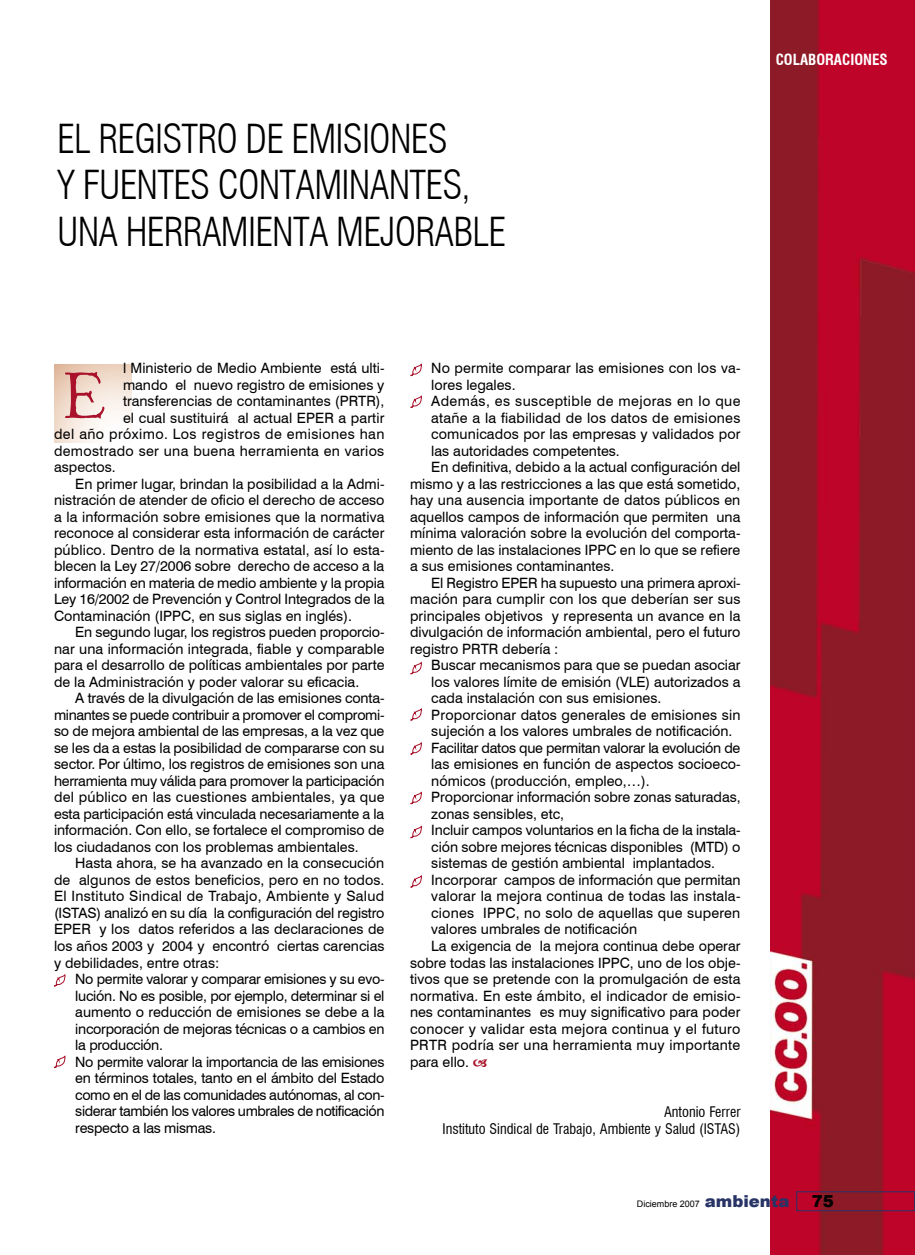
<style>
.page{position:relative;width:915px;height:1255px;background:#fff}
.page>*{position:absolute;margin:0;border:0;box-sizing:border-box;transform-origin:0 0}
.t1{font:63px "St Nicholas";color:#a9122a}
.titular_reportaje{font:300 condensed 39px "Swiss 721 BT";letter-spacing:-.02em;color:#000}
.t2{font:900 16.5px "Arial";color:#000}
.t3{font:700 condensed 15px "Swiss 721 BT";color:#fff}
.Texto_general{font:14.25px/16.5px "Swiss 721 BT";color:#000;text-align:justify}
.Firma{font:condensed 14.25px "Swiss 721 BT";color:#000}
.Texto_general-2{font:14.25px "Swiss 721 BT";letter-spacing:.025em;color:#000}
.Texto_general-3{font:14.25px "Swiss 721 BT";letter-spacing:.02em;color:#000}
.t4{font:9px "Arial";color:#000}
.s1{font-weight:900;font-size:16.5px;color:#283366}
</style>
<div class="page">
<img style="left:770px;top:0;width:144px;height:1254px">
<svg style="left:54px;top:364px;width:77px;height:78px"></svg>
<div style="left:796px;top:1191px;width:118px;height:19px;border:1px solid #283366"></div>
<svg style="left:54px;top:974px;width:11px;height:12px"></svg>
<svg style="left:53px;top:1055px;width:12px;height:13px"></svg>
<svg style="left:410px;top:363px;width:12px;height:13px"></svg>
<svg style="left:410px;top:395px;width:12px;height:13px"></svg>
<svg style="left:410px;top:661px;width:12px;height:13px"></svg>
<svg style="left:410px;top:708px;width:12px;height:12px"></svg>
<svg style="left:410px;top:742px;width:12px;height:12px"></svg>
<svg style="left:410px;top:825px;width:12px;height:13px"></svg>
<svg style="left:410px;top:875px;width:12px;height:12px"></svg>
<svg style="left:410px;top:791px;width:12px;height:13px"></svg>
<p class="titular_reportaje" style="left:57px;top:115px;width:392px">EL REGISTRO DE EMISIONES</p>
<p class="titular_reportaje" style="left:57px;top:162px;width:414px">Y FUENTES CONTAMINANTES,</p>
<p class="titular_reportaje" style="left:57px;top:208px;width:450px">UNA HERRAMIENTA MEJORABLE</p>
<p class="t3" style="left:775px;top:51px;width:114px">COLABORACIONES</p>
<p class="Texto_general" style="left:123px;top:360px;width:263px">l Ministerio de Medio Ambiente está ulti-</p>
<p class="Texto_general" style="left:123px;top:376px;width:263px">mando el nuevo registro de emisiones y</p>
<p class="Texto_general" style="left:123px;top:393px;width:263px">transferencias de contaminantes (PRTR),</p>
<p class="Texto_general" style="left:123px;top:409px;width:263px">el cual sustituirá al actual EPER a partir</p>
<p class="Texto_general-2" style="left:54px;top:425px;width:332px">del año próximo. Los registros de emisiones han</p>
<p class="Texto_general-3" style="left:54px;top:442px;width:332px">demostrado ser una buena herramienta en varios</p>
<p class="Texto_general" style="left:54px;top:459px;width:63px">aspectos.</p>
<p class="Texto_general" style="left:54px;top:475px;width:332px;text-indent:21px">En primer lugar, brindan la posibilidad a la Admi&shy;nistración de atender de oficio el derecho de acceso a la información sobre emisiones que la normativa reconoce al considerar esta información de carácter público. Dentro de la normativa estatal, así lo esta&shy;blecen la Ley 27/2006 sobre derecho de acceso a la información en materia de medio ambiente y la propia Ley 16/2002 de Prevención y Control Integrados de la Contaminación (IPPC, en sus siglas en inglés).</p>
<p class="Texto_general" style="left:54px;top:624px;width:332px;text-indent:21px">En segundo lugar, los registros pueden proporcio&shy;nar una información integrada, fiable y comparable para el desarrollo de políticas ambientales por parte de la Administración y poder valorar su eficacia.</p>
<p class="Texto_general" style="left:54px;top:690px;width:332px;text-indent:21px">A través de la divulgación de las emisiones conta&shy;minantes se puede contribuir a promover el compromi&shy;so de mejora ambiental de las empresas, a la vez que se les da a estas la posibilidad de compararse con su sector. Por último, los registros de emisiones son una herramienta muy válida para promover la participación del público en las cuestiones ambientales, ya que esta participación está vinculada necesariamente a la información. Con ello, se fortalece el compromiso de los ciudadanos con los problemas ambientales.</p>
<p class="Texto_general" style="left:54px;top:855px;width:332px;text-indent:21px">Hasta ahora, se ha avanzado en la consecución de algunos de estos beneficios, pero en no todos.<br>El Instituto Sindical de Trabajo, Ambiente y Salud (ISTAS) analizó en su día la configuración del registro EPER y los datos referidos a las declaraciones de los años 2003 y 2004 y encontró ciertas carencias y debilidades, entre otras:</p>
<p class="Texto_general" style="left:75px;top:970px;width:310px">No permite valorar y comparar emisiones y su evo&shy;lución. No es posible, por ejemplo, determinar si el aumento o reducción de emisiones se debe a la incorporación de mejoras técnicas o a cambios en la producción.</p>
<p class="Texto_general" style="left:75px;top:1053px;width:310px">No permite valorar la importancia de las emisiones en términos totales, tanto en el ámbito del Estado como en el de las comunidades autónomas, al con&shy;siderar también los valores umbrales de notificación respecto a las mismas.</p>
<p class="t1" style="left:64px;top:367px;width:43px">E</p>
<p class="Texto_general" style="left:431px;top:360px;width:310px">No permite comparar las emisiones con los va&shy;lores legales.</p>
<p class="Texto_general" style="left:431px;top:393px;width:310px">Además, es susceptible de mejoras en lo que atañe a la fiabilidad de los datos de emisiones comunicados por las empresas y validados por las autoridades competentes.</p>
<p class="Texto_general" style="left:410px;top:459px;width:332px;text-indent:21px">En definitiva, debido a la actual configuración del mismo y a las restricciones a las que está sometido, hay una ausencia importante de datos públicos en aquellos campos de información que permiten una mínima valoración sobre la evolución del comporta&shy;miento de las instalaciones IPPC en lo que se refiere a sus emisiones contaminantes.</p>
<p class="Texto_general" style="left:410px;top:574px;width:332px;text-indent:21px">El Registro EPER ha supuesto una primera aproxi&shy;mación para cumplir con los que deberían ser sus principales objetivos y representa un avance en la divulgación de información ambiental, pero el futuro registro PRTR debería :</p>
<p class="Texto_general" style="left:431px;top:657px;width:310px">Buscar mecanismos para que se puedan asociar los valores límite de emisión (VLE) autorizados a cada instalación con sus emisiones.</p>
<p class="Texto_general" style="left:431px;top:706px;width:310px">Proporcionar datos generales de emisiones sin sujeción a los valores umbrales de notificación.</p>
<p class="Texto_general" style="left:431px;top:739px;width:310px">Facilitar datos que permitan valorar la evolución de las emisiones en función de aspectos socioeco&shy;nómicos (producción, empleo,…).</p>
<p class="Texto_general" style="left:431px;top:789px;width:310px">Proporcionar información sobre zonas saturadas, zonas sensibles, etc,</p>
<p class="Texto_general" style="left:431px;top:822px;width:310px">Incluir campos voluntarios en la ficha de la instala&shy;ción sobre mejores técnicas disponibles (MTD) o sistemas de gestión ambiental implantados.</p>
<p class="Texto_general" style="left:431px;top:871px;width:310px">Incorporar campos de información que permitan valorar la mejora continua de todas las instala&shy;ciones IPPC, no solo de aquellas que superen valores umbrales de notificación</p>
<p class="Texto_general" style="left:410px;top:937px;width:332px;text-indent:21px">La exigencia de la mejora continua debe operar sobre todas las instalaciones IPPC, uno de los obje&shy;tivos que se pretende con la promulgación de esta normativa. En este ámbito, el indicador de emisio&shy;nes contaminantes es muy significativo para poder conocer y validar esta mejora continua y el futuro PRTR podría ser una herramienta muy importante para ello.</p>
<p class="Firma" style="left:664px;top:1102px;width:78px">Antonio Ferrer</p>
<p class="Firma" style="left:442px;top:1120px;width:299px">Instituto Sindical de Trabajo, Ambiente y Salud (ISTAS)</p>
<p class="t4" style="left:636px;top:1197px;width:154px">Diciembre 2007 <span class="s1">ambienta</span></p>
<p class="t2" style="left:811px;top:1188px;width:24px">75</p>
</div>
